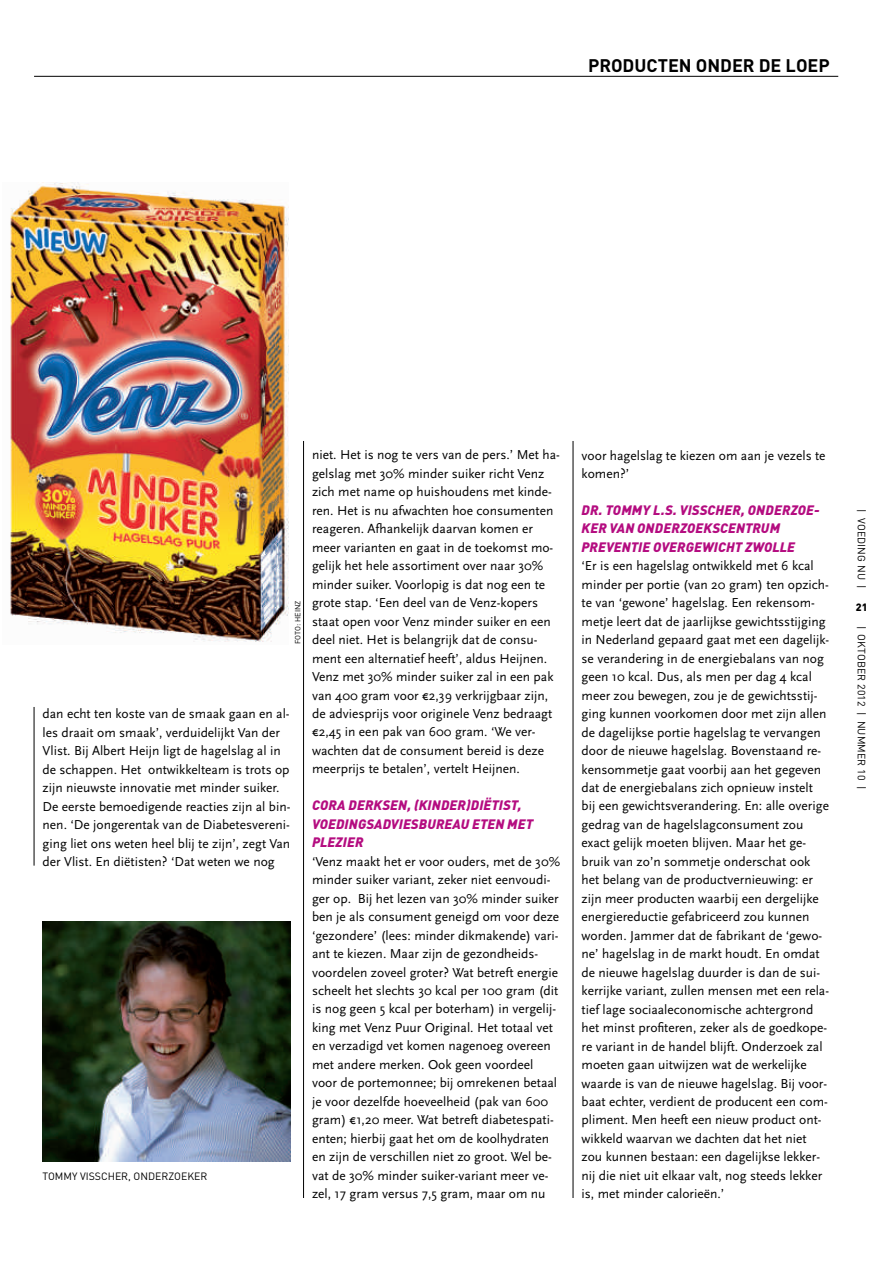
<style>
.page{position:relative;width:893px;height:1263px;background:#fff}
.page>*{position:absolute;margin:0;border:0;box-sizing:border-box;transform-origin:0 0}
.t1{font:700 18px "DIN";letter-spacing:-.005em;color:#000}
.t2{font:13.5px/18.5px "Scala Sans";color:#000}
.t3{font:italic 900 13.5px/18.5px "DIN";letter-spacing:.01em;color:#b40c80}
.t4{font:10.5px "DIN";color:#000}
.t5{font:900 10.5px "DIN";color:#000}
.t6{font:7.5px "DIN";color:#000}
</style>
<div class="page">
<hr style="left:34px;top:76px;width:804px;height:1px;background:#000">
<img style="left:10px;top:182px;width:278px;height:460px">
<img style="left:43px;top:921px;width:248px;height:239px">
<hr style="left:572px;top:441px;width:1px;height:756px;background:#000">
<hr style="left:303px;top:441px;width:1px;height:756px;background:#000">
<hr style="left:34px;top:706px;width:1px;height:159px;background:#000">
<h1 class="t1" style="left:588px;top:53px;width:243px">PRODUCTEN ONDER DE LOEP</h1>
<p class="t6" style="left:293px;top:644px;width:45px;rotate:-90deg">FOTO: HEINZ</p>
<p class="t2" style="left:43px;top:704px;width:249px">dan echt ten koste van de smaak gaan en al&shy;les draait om smaak’, verduidelijkt Van der Vlist. Bij Albert Heijn ligt de hagelslag al in de schappen. Het ontwikkelteam is trots op zijn nieuwste innovatie met minder suiker.<br>De eerste bemoedigende reacties zijn al bin&shy;nen. ‘De jongerentak van de Diabetesvereni&shy;ging liet ons weten heel blij te zijn’, zegt Van der Vlist. En diëtisten? ‘Dat weten we nog</p>
<p class="t4" style="left:43px;top:1168px;width:166px">TOMMY VISSCHER, ONDERZOEKER</p>
<p class="t2" style="left:312px;top:446px;width:249px">niet. Het is nog te vers van de pers.’ Met ha&shy;gelslag met 30% minder suiker richt Venz zich met name op huishoudens met kinde&shy;ren. Het is nu afwachten hoe consumenten reageren. Afhankelijk daarvan komen er meer varianten en gaat in de toekomst mo&shy;gelijk het hele assortiment over naar 30% minder suiker. Voorlopig is dat nog een te grote stap. ‘Een deel van de Venz-kopers staat open voor Venz minder suiker en een deel niet. Het is belangrijk dat de consu&shy;ment een alternatief heeft’, aldus Heijnen.<br>Venz met 30% minder suiker zal in een pak van 400 gram voor €2,39 verkrijgbaar zijn, de adviesprijs voor originele Venz bedraagt €2,45 in een pak van 600 gram. ‘We ver&shy;wachten dat de consument bereid is deze meerprijs te betalen’, vertelt Heijnen.</p>
<p class="t3" style="left:312px;top:795px;width:223px">CORA DERKSEN, (KINDER)DIËTIST,<br>VOEDINGSADVIESBUREAU ETEN MET<br>PLEZIER</p>
<p class="t2" style="left:312px;top:852px;width:250px">‘Venz maakt het er voor ouders, met de 30% minder suiker variant, zeker niet eenvoudi&shy;ger op. Bij het lezen van 30% minder suiker ben je als consument geneigd om voor deze ‘gezondere’ (lees: minder dikmakende) vari&shy;ant te kiezen. Maar zijn de gezondheids&shy;voordelen zoveel groter? Wat betreft energie scheelt het slechts 30 kcal per 100 gram (dit is nog geen 5 kcal per boterham) in vergelij&shy;king met Venz Puur Original. Het totaal vet en verzadigd vet komen nagenoeg overeen met andere merken. Ook geen voordeel voor de portemonnee; bij omrekenen betaal je voor dezelfde hoeveelheid (pak van 600 gram) €1,20 meer. Wat betreft diabetespati&shy;enten; hierbij gaat het om de koolhydraten en zijn de verschillen niet zo groot. Wel be&shy;vat de 30% minder suiker-variant meer ve&shy;zel, 17 gram versus 7,5 gram, maar om nu</p>
<p class="t2" style="left:581px;top:446px;width:245px">voor hagelslag te kiezen om aan je vezels te komen?’</p>
<p class="t3" style="left:581px;top:500px;width:239px">DR. TOMMY L.S. VISSCHER, ONDERZOE-<br>KER VAN ONDERZOEKSCENTRUM<br>PREVENTIE OVERGEWICHT ZWOLLE</p>
<p class="t2" style="left:581px;top:557px;width:249px">‘Er is een hagelslag ontwikkeld met 6 kcal minder per portie (van 20 gram) ten opzich&shy;te van ‘gewone’ hagelslag. Een rekensom&shy;metje leert dat de jaarlijkse gewichtsstijging in Nederland gepaard gaat met een dagelijk&shy;se verandering in de energiebalans van nog geen 10 kcal. Dus, als men per dag 4 kcal meer zou bewegen, zou je de gewichtsstij&shy;ging kunnen voorkomen door met zijn allen de dagelijkse portie hagelslag te vervangen door de nieuwe hagelslag. Bovenstaand re&shy;kensommetje gaat voorbij aan het gegeven dat de energiebalans zich opnieuw instelt bij een gewichtsverandering. En: alle overige gedrag van de hagelslagconsument zou exact gelijk moeten blijven. Maar het ge&shy;bruik van zo’n sommetje onderschat ook het belang van de productvernieuwing: er zijn meer producten waarbij een dergelijke energiereductie gefabriceerd zou kunnen worden. Jammer dat de fabrikant de ‘gewo&shy;ne’ hagelslag in de markt houdt. En omdat de nieuwe hagelslag duurder is dan de sui&shy;kerrijke variant, zullen mensen met een rela&shy;tief lage sociaaleconomische achtergrond het minst profiteren, zeker als de goedkope&shy;re variant in de handel blijft. Onderzoek zal moeten gaan uitwijzen wat de werkelijke waarde is van de nieuwe hagelslag. Bij voor&shy;baat echter, verdient de producent een com&shy;pliment. Men heeft een nieuw product ont&shy;wikkeld waarvan we dachten dat het niet zou kunnen bestaan: een dagelijkse lekker&shy;nij die niet uit elkaar valt, nog steeds lekker is, met minder calorieën.’</p>
<p class="t4" style="left:868px;top:509px;width:81px;rotate:90deg">| VOEDING NU |</p>
<p class="t4" style="left:868px;top:625px;width:165px;rotate:90deg">| OKTOBER 2012 | NUMMER 10 |</p>
<p class="t5" style="left:855px;top:600px;width:13px">21</p>
</div>
